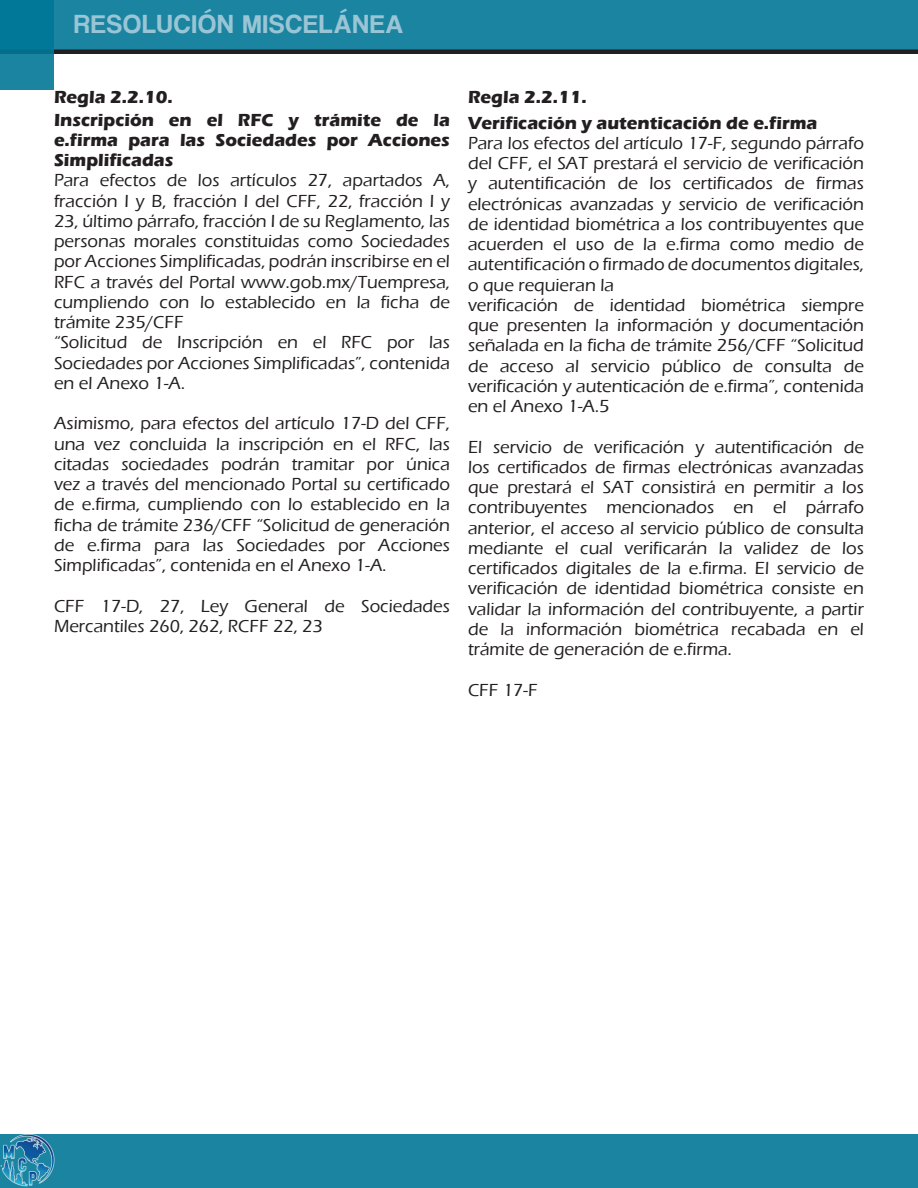
<style>
.page{position:relative;width:918px;height:1188px;background:#fff}
.page>*{position:absolute;margin:0;border:0;box-sizing:border-box;transform-origin:0 0}
.t1{font:27px "Coolvetica Rg";letter-spacing:.05em;color:#9ac5d5}
.t2{font:500 18px/20.2px "Eras ITC";color:#231f20;text-align:justify}
.t3{font:700 18px/20.2px "Eras ITC";color:#231f20;text-align:justify}
</style>
<div class="page">
<div style="left:0;top:0;width:918px;height:54px;background:#1a84a1"></div>
<hr style="left:0;top:50px;width:918px;height:4px;background:#231f20">
<svg style="left:0;top:0;width:54px;height:90px;background:#0b7c9a"></svg>
<div style="left:0;top:1134px;width:918px;height:54px;background:#1a84a1"></div>
<img style="left:0;top:1134px;width:55px;height:53px">
<h1 class="t1" style="left:74px;top:8px;width:331px">RESOLUCIÓN MISCELÁNEA</h1>
<p class="t3" style="left:54px;top:86px;width:120px">Regla 2.2.10.</p>
<p class="t3" style="left:468px;top:86px;width:120px">Regla 2.2.11.</p>
<p class="t3" style="left:54px;top:110px;width:398px">Inscripción en el RFC y trámite de la e.firma para las Sociedades por Acciones Simplificadas</p>
<p class="t2" style="left:54px;top:170px;width:398px">Para efectos de los artículos 27, apartados A, fracción I y B, fracción I del CFF, 22, fracción I y 23, último párrafo, fracción I de su Reglamento, las personas morales constituidas como Sociedades por Acciones Simplificadas, podrán inscribirse en el RFC a través del Portal www.gob.mx/Tuempresa, cumpliendo con lo establecido en la ficha de trámite 235/CFF</p>
<p class="t2" style="left:54px;top:332px;width:397px">“Solicitud de Inscripción en el RFC por las Sociedades por Acciones Simplificadas”, contenida en el Anexo 1-A.</p>
<p class="t2" style="left:54px;top:413px;width:398px">Asimismo, para efectos del artículo 17-D del CFF, una vez concluida la inscripción en el RFC, las citadas sociedades podrán tramitar por única vez a través del mencionado Portal su certificado de e.firma, cumpliendo con lo establecido en la ficha de trámite 236/CFF “Solicitud de generación de e.firma para las Sociedades por Acciones Simplificadas”, contenida en el Anexo 1-A.</p>
<p class="t2" style="left:54px;top:596px;width:398px">CFF 17-D, 27, Ley General de Sociedades<br>Mercantiles 260, 262, RCFF 22, 23</p>
<p class="t3" style="left:468px;top:113px;width:351px">Verificación y autenticación de e.firma</p>
<p class="t2" style="left:468px;top:133px;width:398px">Para los efectos del artículo 17-F, segundo párrafo del CFF, el SAT prestará el servicio de verificación y autentificación de los certificados de firmas electrónicas avanzadas y servicio de verificación de identidad biométrica a los contribuyentes que acuerden el uso de la e.firma como medio de autentificación o firmado de documentos digitales, o que requieran la</p>
<p class="t2" style="left:468px;top:295px;width:398px">verificación de identidad biométrica siempre que presenten la información y documentación señalada en la ficha de trámite 256/CFF “Solicitud de acceso al servicio público de consulta de verificación y autenticación de e.firma”, contenida en el Anexo 1-A.5</p>
<p class="t2" style="left:468px;top:437px;width:398px">El servicio de verificación y autentificación de los certificados de firmas electrónicas avanzadas que prestará el SAT consistirá en permitir a los contribuyentes mencionados en el párrafo anterior, el acceso al servicio público de consulta mediante el cual verificarán la validez de los certificados digitales de la e.firma. El servicio de verificación de identidad biométrica consiste en validar la información del contribuyente, a partir de la información biométrica recabada en el trámite de generación de e.firma.</p>
<p class="t2" style="left:468px;top:680px;width:71px">CFF 17-F</p>
</div>
